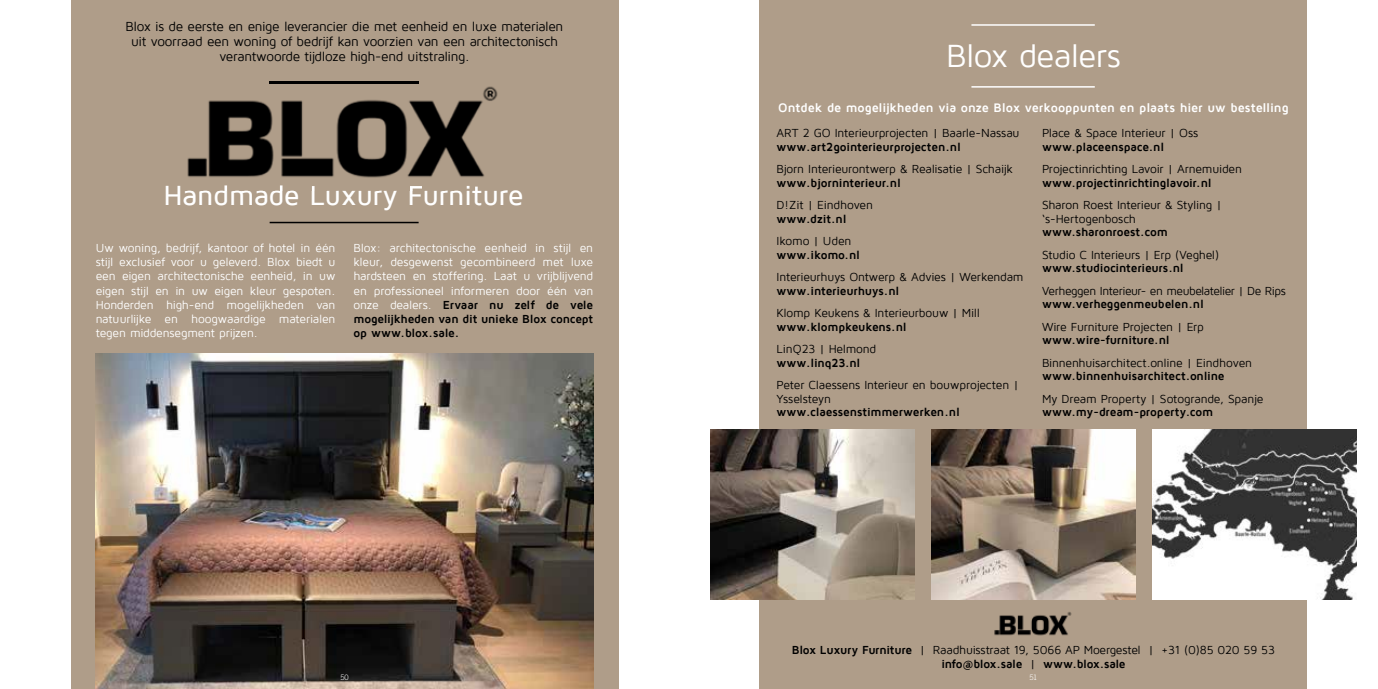
<style>
.page{position:relative;width:1378px;height:689px;background:#fff}
.page>*{position:absolute;margin:0;border:0;box-sizing:border-box;transform-origin:0 0}
.t1{font:33px "Maven Pro";letter-spacing:-.025em;color:#fff}
.t2{font:500 28.5px "Maven Pro";letter-spacing:-.015em;color:#fff}
.t3{font:13.5px/15px "Maven Pro";letter-spacing:-.025em;color:#000;text-align:center}
.t4{font:700 12.75px "Maven Pro";letter-spacing:-.01em;color:#fff}
.t5{font:12px/13.5px "Maven Pro";letter-spacing:-.015em;color:#000}
.t6{font:12px/14.2px "Maven Pro";letter-spacing:-.015em;color:#fff;text-align:justify}
.t7{font:700 12px "Maven Pro";letter-spacing:-.015em;color:#000}
.t8{font:12px "Maven Pro";letter-spacing:-.035em;color:#000}
.t9{font:300 7.5px "Trade Gothic LT Std";color:#fff}
.s1{font-weight:700;color:#000}
.s2{font-weight:700}
</style>
<div class="page">
<div style="left:71px;top:0;width:547px;height:689px;background:#af9d89"></div>
<hr style="left:270px;top:222px;width:148px;height:1px;background:#000">
<img style="left:96px;top:354px;width:497px;height:335px">
<img style="left:187px;top:81px;width:311px;height:97px">
<img style="left:224px;top:185px;width:254px;height:5px">
<img style="left:270px;top:82px;width:148px;height:1px">
<div style="left:759px;top:0;width:548px;height:689px;background:#af9d89"></div>
<img style="left:994px;top:612px;width:78px;height:24px">
<hr style="left:971px;top:24px;width:124px;height:2px;background:#fff">
<img style="left:710px;top:429px;width:204px;height:170px">
<img style="left:932px;top:429px;width:204px;height:171px">
<img style="left:1152px;top:429px;width:204px;height:171px">
<hr style="left:971px;top:86px;width:124px;height:2px;background:#fff">
<p class="t3" style="left:126px;top:19px;width:439px">Blox is de eerste en enige leverancier die met eenheid en luxe materialen uit voorraad een woning of bedrijf kan voorzien van een architectonisch verantwoorde tijdloze high-end uitstraling.</p>
<h2 class="t2" style="left:163px;top:180px;width:362px">Handmade Luxury Furniture</h2>
<p class="t6" style="left:96px;top:241px;width:241px">Uw woning, bedrijf, kantoor of hotel in één stijl exclusief voor u geleverd. Blox biedt u een eigen architectonische eenheid, in uw eigen stijl en in uw eigen kleur gespoten.<br>Honderden high-end mogelijkheden van natuurlijke en hoogwaardige materialen tegen middensegment prijzen.</p>
<p class="t6" style="left:353px;top:241px;width:241px">Blox: architectonische eenheid in stijl en kleur, desgewenst gecombineerd met luxe hardsteen en stoffering. Laat u vrijblijvend en professioneel informeren door één van onze dealers. <span class="s1">Ervaar nu zelf de vele mogelijkheden van dit unieke Blox concept op www.blox.sale.</span></p>
<h1 class="t1" style="left:946px;top:38px;width:176px">Blox dealers</h1>
<p class="t4" style="left:778px;top:101px;width:512px">Ontdek de mogelijkheden via onze Blox verkooppunten en plaats hier uw bestelling</p>
<p class="t5" style="left:776px;top:126px;width:245px">ART 2 GO Interieurprojecten | Baarle-Nassau</p>
<p class="t7" style="left:776px;top:140px;width:186px">www.art2gointerieurprojecten.nl</p>
<p class="t5" style="left:776px;top:162px;width:238px">Bjorn Interieurontwerp &amp; Realisatie | Schaijk</p>
<p class="t7" style="left:776px;top:176px;width:126px">www.bjorninterieur.nl</p>
<p class="t5" style="left:776px;top:198px;width:98px">D!Zit | Eindhoven</p>
<p class="t7" style="left:776px;top:212px;width:71px">www.dzit.nl</p>
<p class="t5" style="left:776px;top:234px;width:76px">Ikomo | Uden</p>
<p class="t7" style="left:776px;top:248px;width:85px">www.ikomo.nl</p>
<p class="t5" style="left:776px;top:270px;width:248px">Interieurhuys Ontwerp &amp; Advies | Werkendam</p>
<p class="t7" style="left:776px;top:284px;width:124px">www.interieurhuys.nl</p>
<p class="t5" style="left:776px;top:306px;width:205px">Klomp Keukens &amp; Interieurbouw | Mill</p>
<p class="t7" style="left:776px;top:320px;width:132px">www.klompkeukens.nl</p>
<p class="t5" style="left:776px;top:342px;width:101px">LinQ23 | Helmond</p>
<p class="t7" style="left:776px;top:356px;width:85px">www.linq23.nl</p>
<p class="t5" style="left:776px;top:378px;width:244px">Peter Claessens Interieur en bouwprojecten |<br>Ysselsteyn</p>
<p class="t7" style="left:776px;top:406px;width:185px">www.claessenstimmerwerken.nl</p>
<p class="t5" style="left:1042px;top:126px;width:158px">Place &amp; Space Interieur | Oss</p>
<p class="t7" style="left:1042px;top:140px;width:124px">www.placeenspace.nl</p>
<p class="t5" style="left:1042px;top:162px;width:202px">Projectinrichting Lavoir | Arnemuiden</p>
<p class="t7" style="left:1042px;top:176px;width:171px">www.projectinrichtinglavoir.nl</p>
<p class="t5" style="left:1042px;top:198px;width:181px">Sharon Roest Interieur &amp; Styling | ‘s-Hertogenbosch</p>
<p class="t7" style="left:1042px;top:226px;width:127px">www.sharonroest.com</p>
<p class="t5" style="left:1042px;top:248px;width:179px">Studio C Interieurs | Erp (Veghel)</p>
<p class="t7" style="left:1042px;top:262px;width:143px">www.studiocinterieurs.nl</p>
<p class="t8" style="left:1042px;top:284px;width:245px">Verheggen Interieur- en meubelatelier | De Rips</p>
<p class="t7" style="left:1042px;top:298px;width:163px">www.verheggenmeubelen.nl</p>
<p class="t5" style="left:1042px;top:320px;width:163px">Wire Furniture Projecten | Erp</p>
<p class="t7" style="left:1042px;top:334px;width:129px">www.wire-furniture.nl</p>
<p class="t5" style="left:1042px;top:356px;width:212px">Binnenhuisarchitect.online | Eindhoven</p>
<p class="t7" style="left:1042px;top:370px;width:184px">www.binnenhuisarchitect.online</p>
<p class="t5" style="left:1042px;top:392px;width:223px">My Dream Property | Sotogrande, Spanje</p>
<p class="t7" style="left:1042px;top:406px;width:173px">www.my-dream-property.com</p>
<p class="t5" style="left:792px;top:643px;width:485px;line-height:14.2px;text-align:center"><span class="s2">Blox Luxury Furniture</span> | Raadhuisstraat 19, 5066 AP Moergestel | +31 (0)85 020 59 53 <span class="s2">info@blox.sale</span> | <span class="s2">www.blox.sale</span></p>
<p class="t9" style="left:340px;top:672px;width:10px">50</p>
<p class="t9" style="left:1029px;top:672px;width:9px">51</p>
</div>
